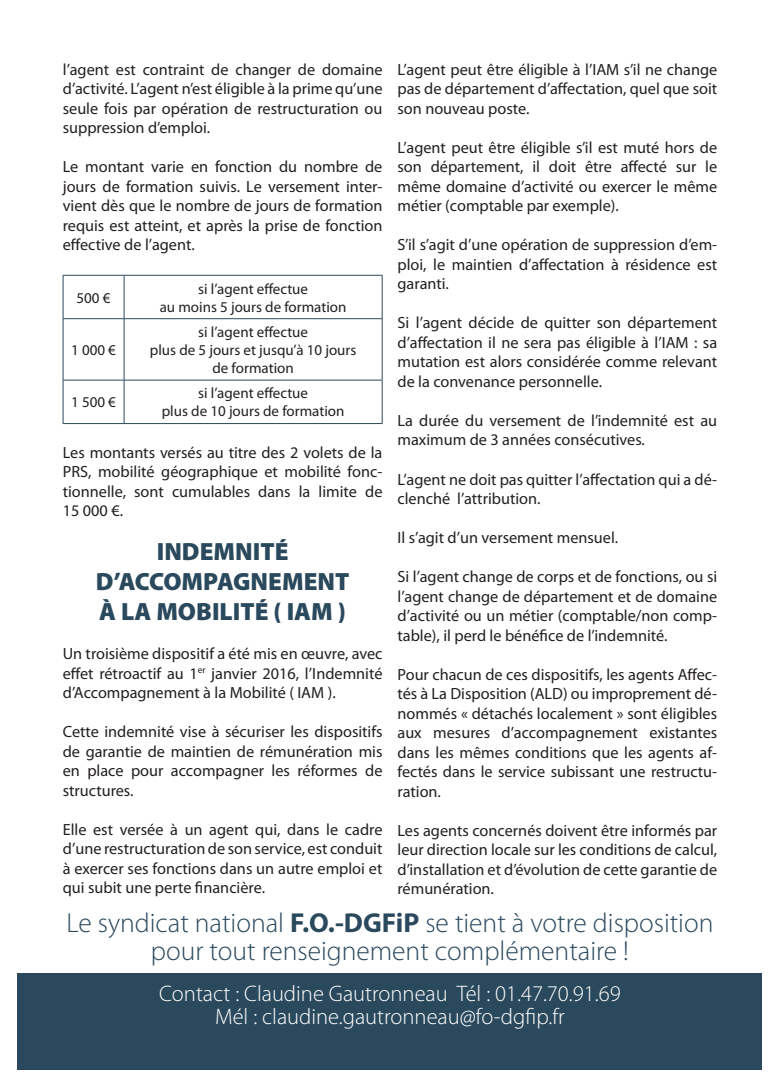
<style>
.page{position:relative;width:780px;height:1088px;background:#fff}
.page>*{position:absolute;margin:0;border:0;box-sizing:border-box;transform-origin:0 0}
.t1{font:300 27.5px/27.5px "Myriad Pro";color:#2a495d;text-align:center}
.t2{font:900 25px/30px "Myriad Pro";color:#2a495d;text-align:center}
.t3{font:300 22.5px/23.8px "Myriad Pro";color:#fff;text-align:center}
.t4{font:16.25px/19.5px "Myriad Pro";color:#231f20;text-align:justify}
.t5{font:15px/18px "Myriad Pro";color:#231f20;text-align:center}
.s1{font-weight:700}
</style>
<div class="page">
<div style="left:18px;top:973px;width:744px;height:97px;background:#2a495d"></div>
<hr style="left:63px;top:275px;width:61px;height:1px;background:#2a495d">
<hr style="left:63px;top:276px;width:1px;height:42px;background:#2a495d">
<hr style="left:124px;top:275px;width:258px;height:1px;background:#2a495d">
<hr style="left:124px;top:276px;width:1px;height:42px;background:#2a495d">
<hr style="left:382px;top:276px;width:1px;height:42px;background:#2a495d">
<hr style="left:63px;top:318px;width:61px;height:1px;background:#2a495d">
<hr style="left:63px;top:319px;width:1px;height:61px;background:#2a495d">
<hr style="left:124px;top:318px;width:258px;height:1px;background:#2a495d">
<hr style="left:124px;top:319px;width:1px;height:61px;background:#2a495d">
<hr style="left:382px;top:319px;width:1px;height:61px;background:#2a495d">
<hr style="left:63px;top:380px;width:61px;height:1px;background:#2a495d">
<hr style="left:63px;top:380px;width:1px;height:43px;background:#2a495d">
<hr style="left:124px;top:380px;width:258px;height:1px;background:#2a495d">
<hr style="left:124px;top:380px;width:1px;height:43px;background:#2a495d">
<hr style="left:382px;top:380px;width:1px;height:43px;background:#2a495d">
<hr style="left:63px;top:423px;width:61px;height:1px;background:#2a495d">
<hr style="left:124px;top:423px;width:258px;height:1px;background:#2a495d">
<p class="t4" style="left:63px;top:59px;width:321px">l’agent est contraint de changer de domaine d’activité. L’agent n’est éligible à la prime qu’une seule fois par opération de restructuration ou suppression d’emploi.</p>
<p class="t4" style="left:63px;top:157px;width:321px">Le montant varie en fonction du nombre de jours de formation suivis. Le versement inter&shy;vient dès que le nombre de jours de formation requis est atteint, et après la prise de fonction effective de l’agent.</p>
<p class="t5" style="left:77px;top:288px;width:35px">500 €</p>
<p class="t5" style="left:160px;top:279px;width:188px">si l’agent effectue<br>au moins 5 jours de formation</p>
<p class="t5" style="left:71px;top:341px;width:46px">1 000 €</p>
<p class="t5" style="left:150px;top:323px;width:208px">si l’agent effectue<br>plus de 5 jours et jusqu’à 10 jours de formation</p>
<p class="t5" style="left:71px;top:393px;width:46px">1 500 €</p>
<p class="t5" style="left:162px;top:384px;width:184px">si l’agent effectue<br>plus de 10 jours de formation</p>
<p class="t4" style="left:63px;top:442px;width:321px">Les montants versés au titre des 2 volets de la PRS, mobilité géographique et mobilité fonc&shy;tionnelle, sont cumulables dans la limite de 15 000 €.</p>
<h2 class="t2" style="left:96px;top:537px;width:255px">INDEMNITÉ<br>D’ACCOMPAGNEMENT<br>À LA MOBILITÉ ( IAM )</h2>
<p class="t4" style="left:63px;top:644px;width:321px">Un troisième dispositif a été mis en œuvre, avec effet rétroactif au 1<sup>er</sup> janvier 2016, l’Indemnité d’Accompagnement à la Mobilité ( IAM ).</p>
<p class="t4" style="left:63px;top:722px;width:321px">Cette indemnité vise à sécuriser les dispositifs de garantie de maintien de rémunération mis en place pour accompagner les réformes de structures.</p>
<p class="t4" style="left:63px;top:819px;width:321px">Elle est versée à un agent qui, dans le cadre d’une restructuration de son service, est conduit à exercer ses fonctions dans un autre emploi et qui subit une perte financière.</p>
<p class="t4" style="left:397px;top:59px;width:321px">L’agent peut être éligible à l’IAM s’il ne change pas de département d’affectation, quel que soit son nouveau poste.</p>
<p class="t4" style="left:397px;top:137px;width:321px">L’agent peut être éligible s’il est muté hors de son département, il doit être affecté sur le même domaine d’activité ou exercer le même métier (comptable par exemple).</p>
<p class="t4" style="left:397px;top:235px;width:321px">S’il s’agit d’une opération de suppression d’em&shy;ploi, le maintien d’affectation à résidence est garanti.</p>
<p class="t4" style="left:397px;top:313px;width:321px">Si l’agent décide de quitter son département d’affectation il ne sera pas éligible à l’IAM : sa mutation est alors considérée comme relevant de la convenance personnelle.</p>
<p class="t4" style="left:397px;top:410px;width:321px">La durée du versement de l’indemnité est au maximum de 3 années consécutives.</p>
<p class="t4" style="left:397px;top:469px;width:321px">L’agent ne doit pas quitter l’affectation qui a dé&shy;clenché l’attribution.</p>
<p class="t4" style="left:397px;top:527px;width:222px">Il s’agit d’un versement mensuel.</p>
<p class="t4" style="left:397px;top:566px;width:321px">Si l’agent change de corps et de fonctions, ou si l’agent change de département et de domaine d’activité ou un métier (comptable/non comp&shy;table), il perd le bénéfice de l’indemnité.</p>
<p class="t4" style="left:397px;top:664px;width:321px">Pour chacun de ces dispositifs, les agents Affec&shy;tés à La Disposition (ALD) ou improprement dé&shy;nommés « détachés localement » sont éligibles aux mesures d’accompagnement existantes dans les mêmes conditions que les agents af&shy;fectés dans le service subissant une restructu&shy;ration.</p>
<p class="t4" style="left:397px;top:820px;width:321px">Les agents concernés doivent être informés par leur direction locale sur les conditions de calcul, d’installation et d’évolution de cette garantie de rémunération.</p>
<h1 class="t1" style="left:67px;top:909px;width:648px">Le syndicat national <span class="s1">F.O.-DGFiP</span> se tient à votre disposition pour tout renseignement complémentaire !</h1>
<h3 class="t3" style="left:159px;top:981px;width:463px">Contact : Claudine Gautronneau Tél : 01.47.70.91.69<br>Mél : claudine.gautronneau@fo-dgfip.fr</h3>
</div>
